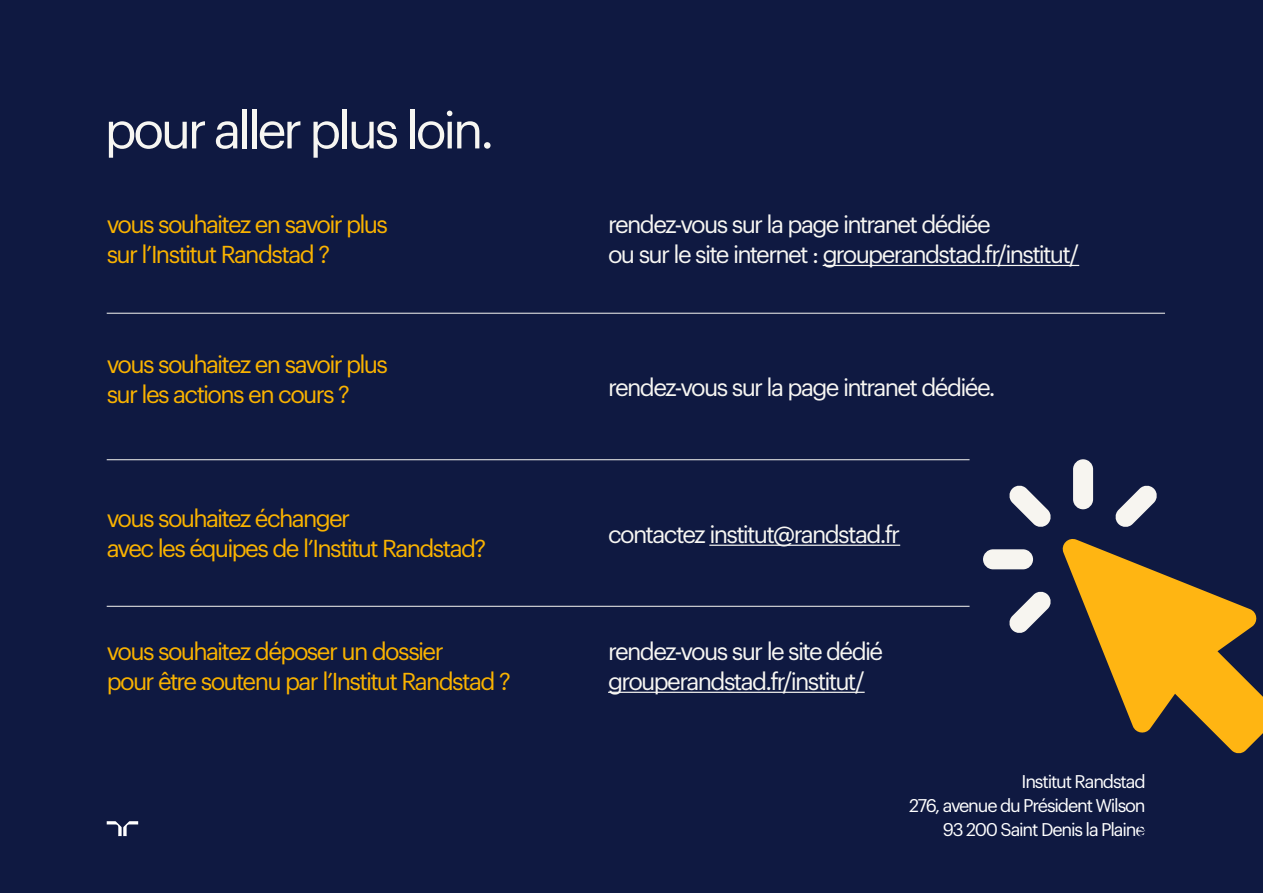
<style>
.page{position:relative;width:1263px;height:893px;background:#0f1941}
.page>*{position:absolute;margin:0;border:0;box-sizing:border-box;transform-origin:0 0}
.t1{font:51px "Graphik";letter-spacing:-.065em;color:#f7f6f2}
.t2{font:24px/30px "Graphik";letter-spacing:-.07em;color:#fab300}
.t3{font:24px/30px "Graphik";letter-spacing:-.07em;color:#f7f6f2}
.t4{font:18px "Graphik";letter-spacing:-.065em;color:#fff}
.s1{font-size:15px;color:#0f1941}
</style>
<div class="page">
<svg style="left:107px;top:821px;width:31px;height:15px"></svg>
<hr style="left:823px;top:265px;width:256px;height:1px;background:#f7f6f2">
<hr style="left:709px;top:545px;width:191px;height:1px;background:#f7f6f2">
<hr style="left:608px;top:692px;width:257px;height:1px;background:#f7f6f2">
<hr style="left:107px;top:313px;width:1058px;height:1px;background:#f7f6f2">
<hr style="left:107px;top:459px;width:862px;height:1px;background:#f7f6f2">
<hr style="left:107px;top:606px;width:862px;height:1px;background:#f7f6f2">
<svg style="left:1062px;top:539px;width:201px;height:215px"></svg>
<svg style="left:1009px;top:485px;width:42px;height:42px"></svg>
<svg style="left:1009px;top:591px;width:42px;height:42px"></svg>
<svg style="left:1115px;top:485px;width:42px;height:42px"></svg>
<div style="left:983px;top:549px;width:50px;height:20px;background:#f7f5f0;border-radius:10px"></div>
<div style="left:1073px;top:459px;width:20px;height:50px;background:#f7f5f0;border-radius:10px"></div>
<h1 class="t1" style="left:105px;top:92px;width:391px">pour aller plus loin.</h1>
<p class="t2" style="left:107px;top:207px;width:283px">vous souhaitez en savoir plus sur l’Institut Randstad ?</p>
<p class="t2" style="left:107px;top:347px;width:283px">vous souhaitez en savoir plus sur les actions en cours ?</p>
<p class="t2" style="left:107px;top:501px;width:381px">vous souhaitez échanger<br>avec les équipes de l’Institut Randstad?</p>
<p class="t2" style="left:107px;top:634px;width:406px">vous souhaitez déposer un dossier<br>pour être soutenu par l’Institut Randstad ?</p>
<p class="t3" style="left:608px;top:207px;width:473px">rendez-vous sur la page intranet dédiée<br>ou sur le site internet : grouperandstad.fr/institut/</p>
<p class="t3" style="left:608px;top:371px;width:389px">rendez-vous sur la page intranet dédiée.</p>
<p class="t3" style="left:608px;top:517px;width:294px">contactez institut@randstad.fr</p>
<p class="t3" style="left:608px;top:634px;width:276px">rendez-vous sur le site dédié grouperandstad.fr/institut/</p>
<p class="t4" style="left:1021px;top:768px;width:126px">Institut Randstad</p>
<p class="t4" style="left:909px;top:792px;width:238px">276, avenue du Président Wilson</p>
<p class="t4" style="left:943px;top:816px;width:215px">93 200 Saint Denis la Plaine<span class="s1">30</span></p>
</div>
